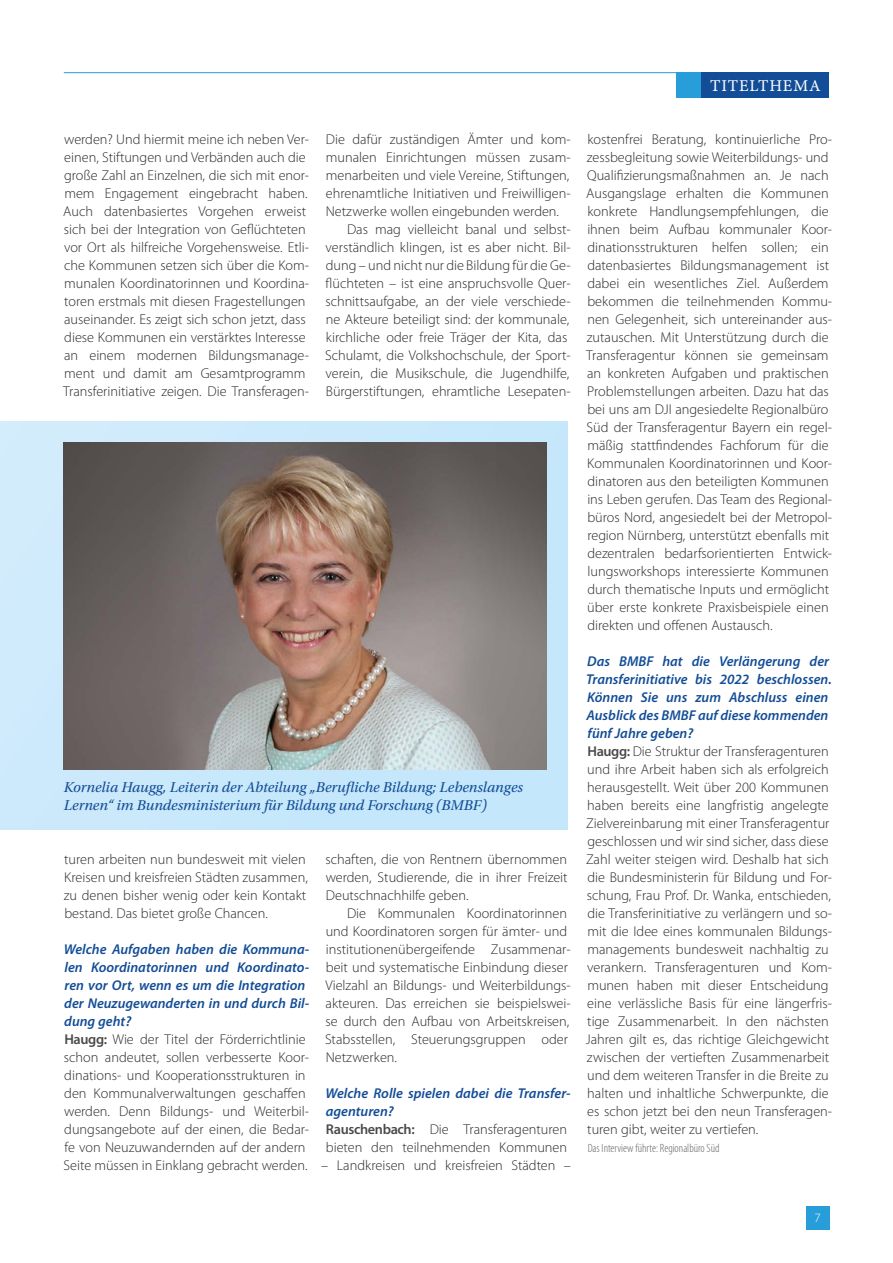
<style>
.page{position:relative;width:893px;height:1263px;background:#fff}
.page>*{position:absolute;margin:0;border:0;box-sizing:border-box;transform-origin:0 0}
.t1{font:16.5px "Minion Pro Capt";letter-spacing:.05em;color:#fff}
.t2{font:italic 15px/18px "Utopia Std";color:#134d97}
.t3{font:300 14.25px/18px "Myriad Pro";color:#282827}
.t4{font:300 12.75px "Myriad Pro";color:#fff}
.t5{font:300 condensed 12px "Myriad Pro";color:#646363}
.s1{font-weight:600;font-style:italic;color:#134d97}
.s2{font-weight:600;color:#4a4a49}
</style>
<div class="page">
<div style="left:676px;top:72px;width:26px;height:26px;background:#279dd9"></div>
<hr style="left:64px;top:72px;width:765px;height:1px;background:#279dd9">
<div style="left:702px;top:72px;width:127px;height:26px;background:#134d97"></div>
<div style="left:806px;top:1206px;width:23px;height:23px;background:#279dd9"></div>
<div style="left:0;top:421px;width:568px;height:408px;background:#cae9fb"></div>
<img style="left:64px;top:442px;width:483px;height:327px">
<p class="t1" style="left:710px;top:74px;width:112px">TITELTHEMA</p>
<p class="t3" style="left:63px;top:130px;width:247px">werden? Und hiermit meine ich neben Ver&shy;einen, Stiftungen und Verbänden auch die große Zahl an Einzelnen, die sich mit enor&shy;mem Engagement eingebracht haben.<br>Auch datenbasiertes Vorgehen erweist sich bei der Integration von Geflüchteten vor Ort als hilfreiche Vorgehensweise. Etli&shy;che Kommunen setzen sich über die Kom&shy;munalen Koordinatorinnen und Koordina&shy;toren erstmals mit diesen Fragestellungen auseinander. Es zeigt sich schon jetzt, dass diese Kommunen ein verstärktes Interesse an einem modernen Bildungsmanage&shy;ment und damit am Gesamtprogramm Transferinitiative zeigen. Die Transferagen-</p>
<p class="t3" style="left:326px;top:130px;width:246px">Die dafür zuständigen Ämter und kom-</p>
<p class="t3" style="left:326px;top:148px;width:246px">munalen Einrichtungen müssen zusam-</p>
<p class="t3" style="left:326px;top:166px;width:245px">menarbeiten und viele Vereine, Stiftungen,</p>
<p class="t3" style="left:326px;top:184px;width:246px">ehrenamtliche Initiativen und Freiwilligen-</p>
<p class="t3" style="left:326px;top:202px;width:235px">Netzwerke wollen eingebunden werden.</p>
<p class="t3" style="left:347px;top:220px;width:225px">Das mag vielleicht banal und selbst-</p>
<p class="t3" style="left:326px;top:238px;width:247px">verständlich klingen, ist es aber nicht. Bil-</p>
<p class="t3" style="left:326px;top:256px;width:246px">dung – und nicht nur die Bildung für die Ge-</p>
<p class="t3" style="left:326px;top:274px;width:247px">flüchteten – ist eine anspruchsvolle Quer-</p>
<p class="t3" style="left:325px;top:292px;width:247px">schnittsaufgabe, an der viele verschiede-</p>
<p class="t3" style="left:326px;top:310px;width:245px">ne Akteure beteiligt sind: der kommunale,</p>
<p class="t3" style="left:326px;top:328px;width:243px">kirchliche oder freie Träger der Kita, das</p>
<p class="t3" style="left:325px;top:346px;width:247px">Schulamt, die Volkshochschule, der Sport-</p>
<p class="t3" style="left:326px;top:364px;width:245px">verein, die Musikschule, die Jugendhilfe,</p>
<p class="t3" style="left:326px;top:382px;width:246px">Bürgerstiftungen, ehramtliche Lesepaten-</p>
<p class="t2" style="left:64px;top:778px;width:461px">Kornelia Haugg, Leiterin der Abteilung „Berufliche Bildung; Lebenslanges<br>Lernen“ im Bundesministerium für Bildung und Forschung (BMBF)</p>
<p class="t3" style="left:64px;top:850px;width:245px">turen arbeiten nun bundesweit mit vielen Kreisen und kreisfreien Städten zusammen, zu denen bisher wenig oder kein Kontakt bestand. Das bietet große Chancen.</p>
<p class="t3" style="left:63px;top:940px;width:247px"><span class="s1">Welche Aufgaben haben die Kommuna&shy;len Koordinatorinnen und Koordinato&shy;ren vor Ort, wenn es um die Integration der Neuzugewanderten in und durch Bil&shy;dung geht?<br></span><span class="s2">Haugg:</span> Wie der Titel der Förderrichtlinie schon andeutet, sollen verbesserte Koor&shy;dinations- und Kooperationsstrukturen in den Kommunalverwaltungen geschaffen werden. Denn Bildungs- und Weiterbil&shy;dungsangebote auf der einen, die Bedar&shy;fe von Neuzuwandernden auf der andern Seite müssen in Einklang gebracht werden.</p>
<p class="t3" style="left:325px;top:850px;width:244px;text-align:justify">schaften, die von Rentnern übernommen werden, Studierende, die in ihrer Freizeit Deutschnachhilfe geben.</p>
<p class="t3" style="left:325px;top:904px;width:247px;text-indent:22px">Die Kommunalen Koordinatorinnen und Koordinatoren sorgen für ämter- und institutionenübergeifende Zusammenar&shy;beit und systematische Einbindung dieser Vielzahl an Bildungs- und Weiterbildungs&shy;akteuren. Das erreichen sie beispielswei&shy;se durch den Aufbau von Arbeitskreisen, Stabsstellen, Steuerungsgruppen oder Netzwerken.</p>
<p class="t3" style="left:325px;top:1084px;width:247px"><span class="s1">Welche Rolle spielen dabei die Transfer&shy;agenturen?<br></span><span class="s2">Rauschenbach:</span> Die Transferagenturen bieten den teilnehmenden Kommunen</p>
<p class="t3" style="left:321px;top:1156px;width:251px">– Landkreisen und kreisfreien Städten –</p>
<p class="t3" style="left:586px;top:130px;width:247px">kostenfrei Beratung, kontinuierliche Pro&shy;zessbegleitung sowie Weiterbildungs- und Qualifizierungsmaßnahmen an. Je nach Ausgangslage erhalten die Kommunen konkrete Handlungsempfehlungen, die ihnen beim Aufbau kommunaler Koor&shy;dinationsstrukturen helfen sollen; ein datenbasiertes Bildungsmanagement ist dabei ein wesentliches Ziel. Außerdem bekommen die teilnehmenden Kommu&shy;nen Gelegenheit, sich untereinander aus&shy;zutauschen. Mit Unterstützung durch die Transferagentur können sie gemeinsam an konkreten Aufgaben und praktischen Problemstellungen arbeiten. Dazu hat das bei uns am DJI angesiedelte Regionalbüro Süd der Transferagentur Bayern ein regel&shy;mäßig stattfindendes Fachforum für die Kommunalen Koordinatorinnen und Koor&shy;dinatoren aus den beteiligten Kommunen ins Leben gerufen. Das Team des Regional&shy;büros Nord, angesiedelt bei der Metropol&shy;region Nürnberg, unterstützt ebenfalls mit dezentralen bedarfsorientierten Entwick&shy;lungsworkshops interessierte Kommunen durch thematische Inputs und ermöglicht über erste konkrete Praxisbeispiele einen direkten und offenen Austausch.</p>
<p class="t3" style="left:586px;top:652px;width:248px"><span class="s1">Das BMBF hat die Verlängerung der Transferinitiative bis 2022 beschlossen.<br>Können Sie uns zum Abschluss einen Ausblick des BMBF auf diese kommenden fünf Jahre geben?<br></span><span class="s2">Haugg:</span> Die Struktur der Transferagenturen und ihre Arbeit haben sich als erfolgreich herausgestellt. Weit über 200 Kommunen haben bereits eine langfristig angelegte Zielvereinbarung mit einer Transferagentur geschlossen und wir sind sicher, dass diese Zahl weiter steigen wird. Deshalb hat sich die Bundesministerin für Bildung und For&shy;schung, Frau Prof. Dr. Wanka, entschieden, die Transferinitiative zu verlängern und so&shy;mit die Idee eines kommunalen Bildungs&shy;managements bundesweit nachhaltig zu verankern. Transferagenturen und Kom&shy;munen haben mit dieser Entscheidung eine verlässliche Basis für eine längerfris&shy;tige Zusammenarbeit. In den nächsten Jahren gilt es, das richtige Gleichgewicht zwischen der vertieften Zusammenarbeit und dem weiteren Transfer in die Breite zu halten und inhaltliche Schwerpunkte, die es schon jetzt bei den neun Transferagen&shy;turen gibt, weiter zu vertiefen.</p>
<p class="t5" style="left:588px;top:1141px;width:133px">Das Interview führte: Regionalbüro Süd</p>
<p class="t4" style="left:814px;top:1209px;width:8px">7</p>
</div>
